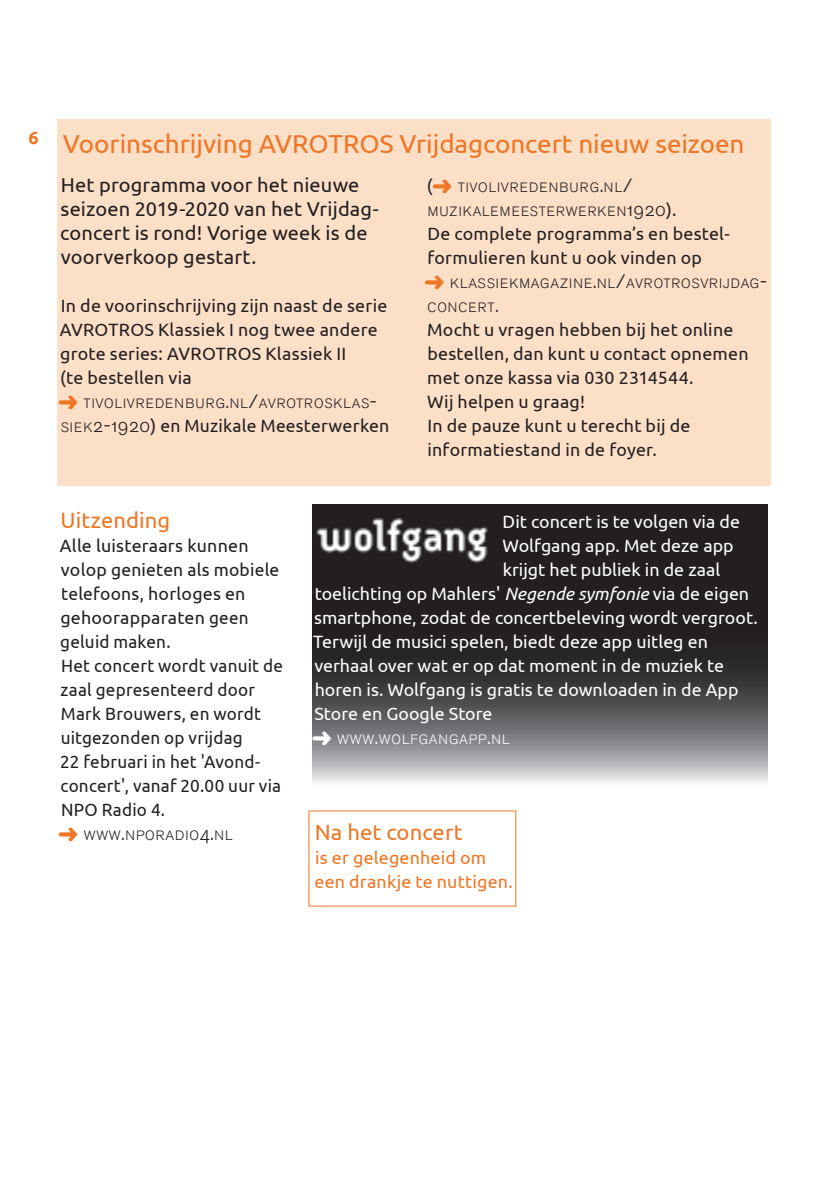
<style>
.page{position:relative;width:840px;height:1191px;background:#fff}
.page>*{position:absolute;margin:0;border:0;box-sizing:border-box;transform-origin:0 0}
.t1{font:26px "Ubuntu";color:#ee7625}
.t2{font:22px "Ubuntu";letter-spacing:.005em;color:#ee7625}
.t3{font:20px/24px "Ubuntu";letter-spacing:.005em;color:#231f20}
.t4{font:700 18px "Ubuntu";color:#ee7625}
.t5{font:17.8px/24px "Ubuntu";letter-spacing:.015em;color:#231f20}
.t6{font:17.8px "Ubuntu";color:#fff}
.t7{font:17.8px/24px "Ubuntu";letter-spacing:.01em;color:#ee7625}
.t8{font:13.4px/24px "Akzidenz Grotesk BE Light Os F";letter-spacing:.08em;color:#231f20}
.t9{font:13.4px "Akzidenz Grotesk BE Light Os F";letter-spacing:.055em;color:#fff}
.s1{color:#ee7625}
.s2{font-size:19.2px}
.s3{font-family:"Akzidenz Grotesk BE Light Os F";font-size:13.4px}
.s4{font-family:"Akzidenz Grotesk BE Light Os F";font-size:19.2px}
.s5{font-family:"Ubuntu";font-size:17.8px}
.s6{font-style:italic}
</style>
<div class="page">
<div style="left:58px;top:120px;width:712px;height:366px;background:#fcdfc7"></div>
<svg style="left:312px;top:615px;width:455px;height:168px;background:#5c5b5d"></svg>
<div style="left:312px;top:504px;width:455px;height:111px;background:#231f20"></div>
<img style="left:316px;top:519px;width:172px;height:44px">
<p class="t4" style="left:28px;top:127px;width:12px">6</p>
<h1 class="t1" style="left:63px;top:128px;width:682px">Voorinschrijving AVROTROS Vrijdagconcert nieuw seizoen</h1>
<p class="t3" style="left:60px;top:172px;width:320px">Het programma voor het nieuwe seizoen 2019-2020 van het Vrijdag&shy;concert is rond! Vorige week is de voorverkoop gestart.</p>
<p class="t5" style="left:60px;top:293px;width:329px">In de voorinschrijving zijn naast de serie<br>AVROTROS Klassiek I nog twee andere grote series: AVROTROS Klassiek II<br>(te bestellen via</p>
<p class="t8" style="left:58px;top:392px;width:320px"><span class="s1">➜</span> TIVOLIVREDENBURG<span class="s2">.</span>NL<span class="s2">/</span>AVROTROSKLAS<span class="s2">-</span></p>
<p class="t5" style="left:61px;top:413px;width:330px"><span class="s3">SIEK</span><span class="s4">2-1920</span>) en Muzikale Meesterwerken</p>
<p class="t8" style="left:426px;top:176px;width:251px"><span class="s5">(</span><span class="s1">➜</span> TIVOLIVREDENBURG<span class="s2">.</span>NL<span class="s2">/<br></span>MUZIKALEMEESTERWERKEN<span class="s2">1920</span><span class="s5">).</span></p>
<p class="t5" style="left:427px;top:221px;width:303px">De complete programma’s en bestel&shy;formulieren kunt u ook vinden op</p>
<p class="t8" style="left:424px;top:272px;width:344px"><span class="s1">➜</span> KLASSIEKMAGAZINE<span class="s2">.</span>NL<span class="s2">/</span>AVROTROSVRIJDAG<span class="s2">-<br></span>CONCERT<span class="s2">.</span></p>
<p class="t5" style="left:427px;top:317px;width:323px">Mocht u vragen hebben bij het online bestellen, dan kunt u contact opnemen met onze kassa via 030 2314544.<br>Wij helpen u graag!<br>In de pauze kunt u terecht bij de informatiestand in de foyer.</p>
<p class="t2" style="left:61px;top:507px;width:111px">Uitzending</p>
<p class="t5" style="left:60px;top:533px;width:224px">Alle luisteraars kunnen volop genieten als mobiele telefoons, horloges en gehoorapparaten geen geluid maken.<br>Het concert wordt vanuit de zaal gepresenteerd door<br>Mark Brouwers, en wordt uitgezonden op vrijdag<br>22 februari in het 'Avond&shy;concert', vanaf 20.00 uur via<br>NPO Radio 4.</p>
<p class="t8" style="left:58px;top:824px;width:176px"><span class="s1">➜</span> WWW<span class="s2">.</span>NPORADIO<span class="s2">4.</span>NL</p>
<p class="t6" style="left:502px;top:511px;width:239px">Dit concert is te volgen via de</p>
<p class="t6" style="left:502px;top:535px;width:232px">Wolfgang app. Met deze app</p>
<p class="t6" style="left:502px;top:559px;width:219px">krijgt het publiek in de zaal</p>
<p class="t6" style="left:314px;top:583px;width:435px">toelichting op Mahlers' <span class="s6">Negende symfonie</span> via de eigen</p>
<p class="t6" style="left:314px;top:607px;width:444px">smartphone, zodat de concertbeleving wordt vergroot.</p>
<p class="t6" style="left:313px;top:631px;width:396px">Terwijl de musici spelen, biedt deze app uitleg en</p>
<p class="t6" style="left:314px;top:655px;width:411px">verhaal over wat er op dat moment in de muziek te</p>
<p class="t6" style="left:314px;top:679px;width:425px">horen is. Wolfgang is gratis te downloaden in de App</p>
<p class="t6" style="left:314px;top:703px;width:179px">Store en Google Store</p>
<p class="t9" style="left:311px;top:732px;width:199px">➜ WWW<span class="s2">.</span>WOLFGANGAPP<span class="s2">.</span>NL</p>
<p class="t2" style="left:314px;top:819px;width:149px">Na het concert</p>
<p class="t7" style="left:314px;top:845px;width:200px">is er gelegenheid om een drankje te nuttigen.</p>
</div>
